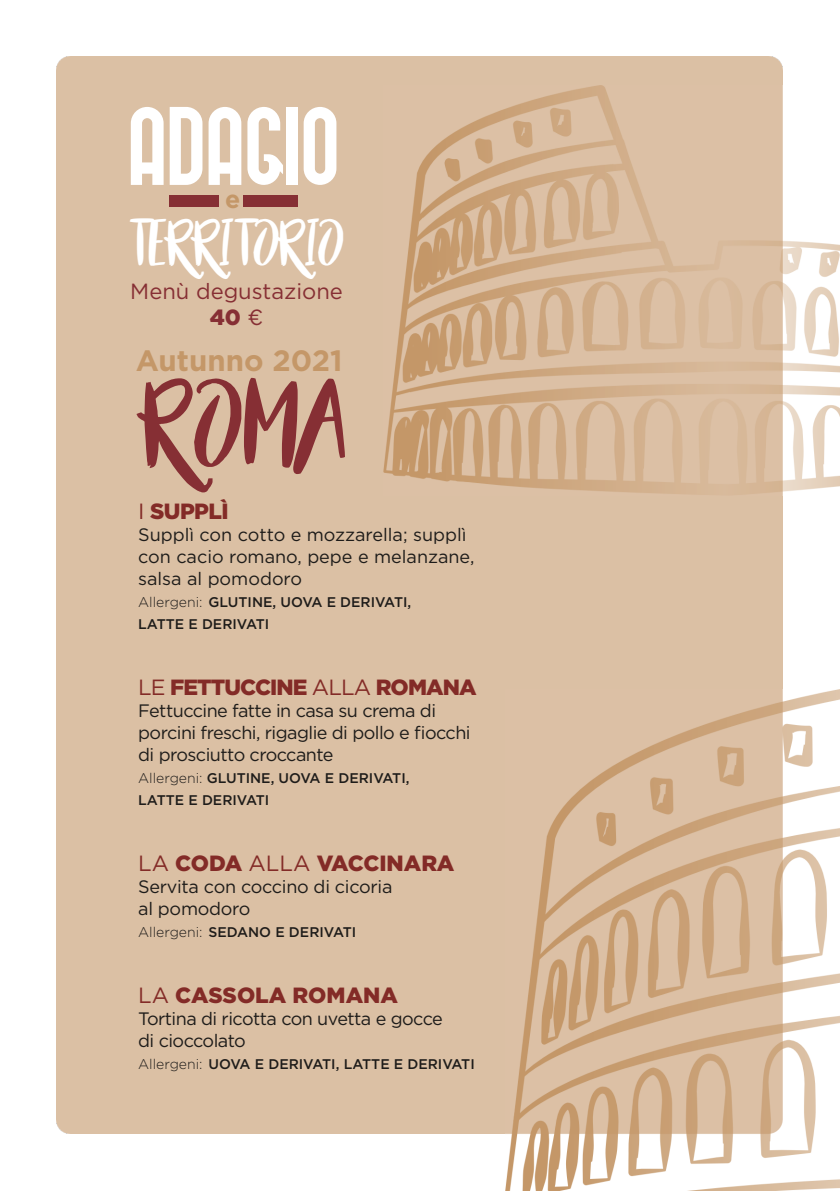
<style>
.page{position:relative;width:840px;height:1191px;background:#fff}
.page>*{position:absolute;margin:0;border:0;box-sizing:border-box;transform-origin:0 0}
.t1{font:90.4px "Beautyandthe Beast";color:#862f34}
.t2{font:47.8px "Beautyandthe Beast";color:#fff}
.t3{font:700 29.4px "Gotham";color:#c49768}
.t4{font:700 24.8px "Gotham";color:#c49768}
.t5{font:900 22px "Gotham";letter-spacing:-.025em;color:#832b27}
.t6{font:22px/26.4px "Gotham";color:#862f34;text-align:center}
.t7{font:900 22px "Gotham";color:#832b27}
.t8{font:18px/22px "Gotham";letter-spacing:-.03em;color:#1e1c1a}
.t9{font:18px/22px "Gotham";color:#1e1c1a}
.t10{font:500 14px/22px "Gotham";color:#1e1c1a}
.s1{font-weight:900}
.s2{font-weight:400}
.s3{font-weight:300}
</style>
<div class="page">
<div style="left:57px;top:57px;width:725px;height:1077px;background:#dbc0a4"></div>
<img style="left:383px;top:85px;width:457px;height:410px">
<img style="left:505px;top:690px;width:335px;height:501px">
<svg style="left:131px;top:107px;width:33px;height:78px"></svg>
<svg style="left:303px;top:107px;width:33px;height:78px"></svg>
<svg style="left:170px;top:107px;width:32px;height:78px"></svg>
<svg style="left:208px;top:107px;width:33px;height:78px"></svg>
<div style="left:286px;top:107px;width:11px;height:78px;background:#fff"></div>
<svg style="left:247px;top:106px;width:36px;height:79px"></svg>
<div style="left:170px;top:195px;width:49px;height:12px;background:#862f34"></div>
<div style="left:243px;top:195px;width:55px;height:12px;background:#862f34"></div>
<h3 class="t4" style="left:225px;top:188px;width:17px">e</h3>
<h2 class="t2" style="left:130px;top:218px;width:215px">Territorio</h2>
<p class="t6" style="left:130px;top:279px;width:214px">Menù degustazione<br><span class="s1">40</span> €</p>
<h3 class="t3" style="left:136px;top:347px;width:208px">Autunno 2021</h3>
<h1 class="t1" style="left:143px;top:377px;width:204px">Roma</h1>
<p class="t5" style="left:138px;top:502px;width:92px"><span class="s2">I</span> SUPPLÌ</p>
<p class="t9" style="left:138px;top:525px;width:338px">Supplì con cotto e mozzarella; supplì con cacio romano, pepe e melanzane, salsa al pomodoro</p>
<p class="t10" style="left:138px;top:592px;width:275px"><span class="s3">Allergeni:</span> GLUTINE, UOVA E DERIVATI,<br>LATTE E DERIVATI</p>
<p class="t5" style="left:138px;top:678px;width:340px"><span class="s2">LE</span> FETTUCCINE <span class="s2">ALLA</span> ROMANA</p>
<p class="t8" style="left:138px;top:701px;width:334px">Fettuccine fatte in casa su crema di porcini freschi, rigaglie di pollo e fiocchi di prosciutto croccante</p>
<p class="t10" style="left:138px;top:768px;width:273px"><span class="s3">Allergeni:</span> GLUTINE, UOVA E DERIVATI,<br>LATTE E DERIVATI</p>
<p class="t5" style="left:138px;top:854px;width:318px"><span class="s2">LA</span> CODA <span class="s2">ALLA</span> VACCINARA</p>
<p class="t8" style="left:138px;top:877px;width:256px">Servita con coccino di cicoria al pomodoro</p>
<p class="t10" style="left:138px;top:922px;width:220px"><span class="s3">Allergeni:</span> SEDANO E DERIVATI</p>
<p class="t7" style="left:138px;top:986px;width:261px"><span class="s2">LA</span> CASSOLA ROMANA</p>
<p class="t8" style="left:138px;top:1009px;width:306px">Tortina di ricotta con uvetta e gocce di cioccolato</p>
<p class="t10" style="left:138px;top:1054px;width:338px"><span class="s3">Allergeni:</span> UOVA E DERIVATI, LATTE E DERIVATI</p>
</div>
